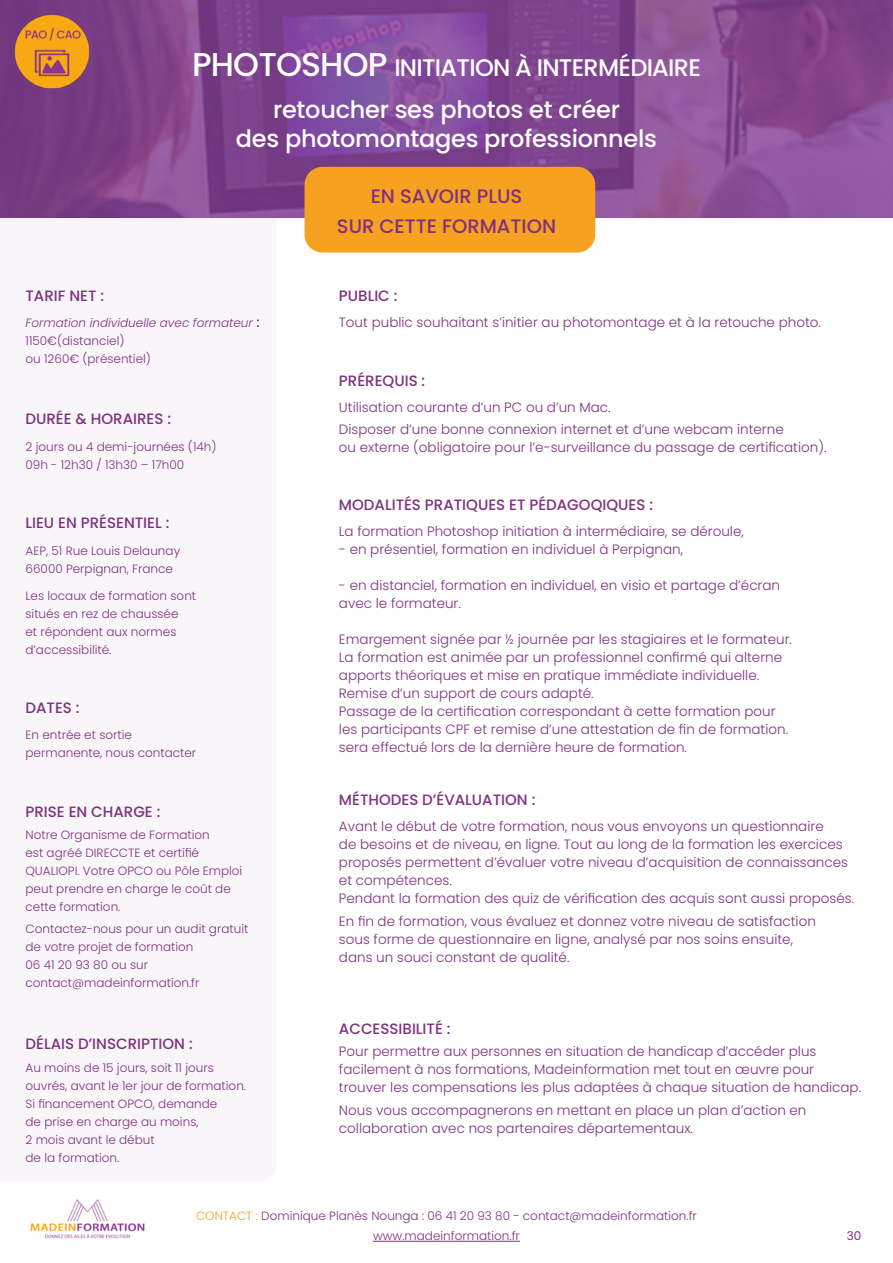
<style>
.page{position:relative;width:893px;height:1263px;background:#fff}
.page>*{position:absolute;margin:0;border:0;box-sizing:border-box;transform-origin:0 0}
.SOUS_TITRE_FORMATION{font:500 24px "Poppins";letter-spacing:-.01em;color:#fff}
.TITRE_FORMATOIN{font:500 24px "Poppins";letter-spacing:-.03em;color:#fff}
.t1{font:500 19.5px/30px "Poppins";color:#7f3180;text-align:center}
.t2{font:500 15px "Poppins";color:#7f3180}
.t3{font:300 13.5px/18px "Poppins";color:#7f3180}
.t4{font:300 12px/18px "Poppins";color:#7f3180}
.texte_organisation{font:12px "Poppins";color:#7f3180}
.s1{font-size:33px}
.s2{font-style:italic}
.s3{font-weight:500;font-size:13.5px}
.s4{color:#f6a120}
</style>
<div class="page">
<img style="left:0;top:0;width:893px;height:217px">
<div style="left:305px;top:167px;width:290px;height:86px;background:#f6a120;border-radius:18px"></div>
<img style="left:10px;top:9px;width:84px;height:84px">
<hr style="left:373px;top:1241px;width:147px;height:1px;background:#7f3180">
<img style="left:30px;top:1199px;width:115px;height:40px">
<p class="TITRE_FORMATOIN" style="left:192px;top:54px;width:510px"><span class="s1">PHOTOSHOP</span> INITIATION À INTERMÉDIAIRE</p>
<p class="SOUS_TITRE_FORMATION" style="left:273px;top:96px;width:348px">retoucher ses photos et créer</p>
<p class="SOUS_TITRE_FORMATION" style="left:236px;top:125px;width:423px">des photomontages professionnels</p>
<p class="t2" style="left:26px;top:287px;width:80px">TARIF NET :</p>
<p class="t4" style="left:26px;top:314px;width:236px"><span class="s2">Formation individuelle avec formateur</span> <span class="s3">:<br></span>1150€(distanciel)<br>ou 1260€ (présentiel)</p>
<p class="t2" style="left:26px;top:410px;width:147px">DURÉE &amp; HORAIRES :</p>
<p class="t4" style="left:26px;top:438px;width:192px">2 jours ou 4 demi-journées (14h)</p>
<p class="t4" style="left:26px;top:456px;width:160px">09h - 12h30 / 13h30 – 17h00</p>
<p class="t2" style="left:26px;top:514px;width:145px">LIEU EN PRÉSENTIEL :</p>
<p class="t4" style="left:26px;top:542px;width:156px">AEP, 51 Rue Louis Delaunay<br>66000 Perpignan, France</p>
<p class="t4" style="left:26px;top:586px;width:172px">Les locaux de formation sont situés en rez de chaussée<br>et répondent aux normes d’accessibilité.</p>
<p class="t2" style="left:26px;top:699px;width:56px">DATES :</p>
<p class="t4" style="left:26px;top:726px;width:172px">En entrée et sortie permanente, nous contacter</p>
<p class="t2" style="left:26px;top:803px;width:136px">PRISE EN CHARGE :</p>
<p class="t4" style="left:26px;top:826px;width:218px">Notre Organisme de Formation<br>est agréé DIRECCTE et certifié<br>QUALIOPI. Votre OPCO ou Pôle Emploi peut prendre en charge le coût de cette formation.</p>
<p class="t4" style="left:26px;top:920px;width:224px">Contactez-nous pour un audit gratuit de votre projet de formation<br>06 41 20 93 80 ou sur contact@madeinformation.fr</p>
<p class="t2" style="left:26px;top:1035px;width:169px">DÉLAIS D’INSCRIPTION :</p>
<p class="t4" style="left:26px;top:1058px;width:222px">Au moins de 15 jours, soit 11 jours ouvrés, avant le 1er jour de formation.<br>Si financement OPCO, demande<br>de prise en charge au moins,<br>2 mois avant le début<br>de la formation.</p>
<p class="t1" style="left:337px;top:181px;width:221px">EN SAVOIR PLUS<br>SUR CETTE FORMATION</p>
<p class="t2" style="left:339px;top:287px;width:60px">PUBLIC :</p>
<p class="t3" style="left:339px;top:314px;width:484px">Tout public souhaitant s’initier au photomontage et à la retouche photo.</p>
<p class="t2" style="left:339px;top:372px;width:88px">PRÉREQUIS :</p>
<p class="t3" style="left:339px;top:399px;width:273px">Utilisation courante d’un PC ou d’un Mac.</p>
<p class="t3" style="left:339px;top:421px;width:489px">Disposer d’une bonne connexion internet et d’une webcam interne<br>ou externe (obligatoire pour l’e-surveillance du passage de certification).</p>
<p class="t2" style="left:339px;top:496px;width:316px">MODALITÉS PRATIQUES ET PÉDAGOQIQUES :</p>
<p class="t3" style="left:339px;top:522px;width:406px">La formation Photoshop initiation à intermédiaire, se déroule,</p>
<p class="t3" style="left:339px;top:540px;width:346px">- en présentiel, formation en individuel à Perpignan,</p>
<p class="t3" style="left:339px;top:576px;width:443px">- en distanciel, formation en individuel, en visio et partage d’écran avec le formateur.</p>
<p class="t3" style="left:339px;top:630px;width:455px">Emargement signée par ½ journée par les stagiaires et le formateur.</p>
<p class="t3" style="left:339px;top:648px;width:451px">La formation est animée par un professionnel confirmé qui alterne apports théoriques et mise en pratique immédiate individuelle.<br>Remise d’un support de cours adapté.<br>Passage de la certification correspondant à cette formation pour les participants CPF et remise d’une attestation de fin de formation. sera effectué lors de la dernière heure de formation.</p>
<p class="t2" style="left:339px;top:791px;width:198px">MÉTHODES D’ÉVALUATION :</p>
<p class="t3" style="left:339px;top:818px;width:517px">Avant le début de votre formation, nous vous envoyons un questionnaire<br>de besoins et de niveau, en ligne. Tout au long de la formation les exercices proposés permettent d’évaluer votre niveau d’acquisition de connaissances et compétences.<br>Pendant la formation des quiz de vérification des acquis sont aussi proposés.</p>
<p class="t3" style="left:339px;top:912px;width:478px">En fin de formation, vous évaluez et donnez votre niveau de satisfaction sous forme de questionnaire en ligne, analysé par nos soins ensuite, dans un souci constant de qualité.</p>
<p class="t2" style="left:339px;top:1020px;width:113px">ACCESSIBILITÉ :</p>
<p class="t3" style="left:339px;top:1043px;width:524px">Pour permettre aux personnes en situation de handicap d’accéder plus facilement à nos formations, Madeinformation met tout en œuvre pour trouver les compensations les plus adaptées à chaque situation de handicap.</p>
<p class="t3" style="left:339px;top:1101px;width:469px">Nous vous accompagnerons en mettant en place un plan d’action en collaboration avec nos partenaires départementaux.</p>
<p class="t4" style="left:196px;top:1207px;width:502px"><span class="s4">CONTACT :</span> Dominique Planès Nounga : 06 41 20 93 80 - contact@madeinformation.fr</p>
<p class="t4" style="left:373px;top:1227px;width:148px">www.madeinformation.fr</p>
<p class="texte_organisation" style="left:847px;top:1228px;width:16px">30</p>
</div>
